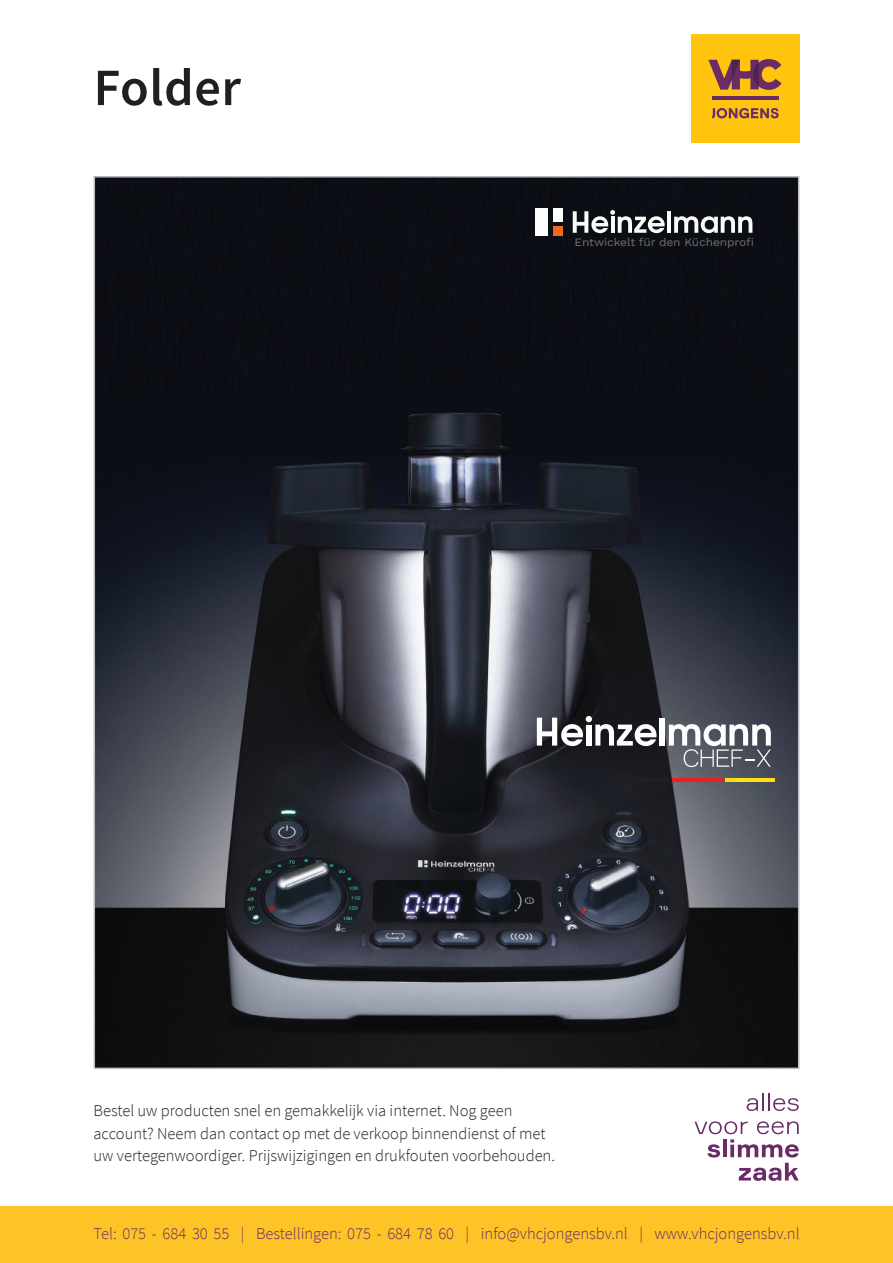
<style>
.page{position:relative;width:893px;height:1263px;background:#fff}
.page>*{position:absolute;margin:0;border:0;box-sizing:border-box;transform-origin:0 0}
.t1{font:600 52.5px "Source Sans Pro";letter-spacing:.01em;color:#231f20}
.t2{font:300 16.5px/22.5px "Source Sans Pro";color:#231f20}
.t3{font:300 16.5px "Source Sans Pro";color:#6a2c67}
.t4{font:11.25px "Work Sans";letter-spacing:-.015em;color:#726f6f;scale:1.07 1}
</style>
<div class="page">
<div style="left:0;top:1206px;width:893px;height:57px;background:#fec427"></div>
<svg style="left:747px;top:1093px;width:52px;height:18px"></svg>
<svg style="left:695px;top:1121px;width:104px;height:36px"></svg>
<svg style="left:739px;top:1163px;width:60px;height:18px"></svg>
<div style="left:691px;top:34px;width:108px;height:109px;background:#fec40e"></div>
<hr style="left:712px;top:96px;width:66px;height:3px;background:#6a2c67">
<svg style="left:708px;top:59px;width:74px;height:31px"></svg>
<svg style="left:712px;top:108px;width:67px;height:10px"></svg>
<img style="left:97px;top:179px;width:699px;height:887px">
<hr style="left:618px;top:778px;width:51px;height:3px;background:#231f20">
<hr style="left:672px;top:778px;width:50px;height:4px;background:#ee1d23">
<hr style="left:725px;top:778px;width:50px;height:3px;background:#ffdd17">
<div style="left:660px;top:718px;width:5px;height:27px;background:#fdfefe"></div>
<svg style="left:669px;top:724px;width:102px;height:43px"></svg>
<svg style="left:537px;top:716px;width:119px;height:30px"></svg>
<hr style="left:667px;top:211px;width:4px;height:22px;background:#fafbfb">
<svg style="left:674px;top:216px;width:78px;height:17px"></svg>
<svg style="left:573px;top:210px;width:92px;height:23px"></svg>
<div style="left:553px;top:227px;width:10px;height:9px;background:#f36921"></div>
<div style="left:535px;top:208px;width:13px;height:28px;background:#fdfefe"></div>
<div style="left:553px;top:208px;width:10px;height:14px;background:#fdfefe"></div>
<h1 class="t1" style="left:94px;top:56px;width:149px">Folder</h1>
<p class="t4" style="left:575px;top:237px;width:169px">Entwickelt für den Küchenprofi</p>
<p class="t2" style="left:94px;top:1101px;width:463px">Bestel uw producten snel en gemakkelijk via internet. Nog geen account? Neem dan contact op met de verkoop binnendienst of met uw vertegenwoordiger. Prijswijzigingen en drukfouten voorbehouden.</p>
<p class="t3" style="left:94px;top:1226px;width:707px">Tel: 075 - 684 30 55 | Bestellingen: 075 - 684 78 60 | info@vhcjongensbv.nl | www.vhcjongensbv.nl</p>
</div>
